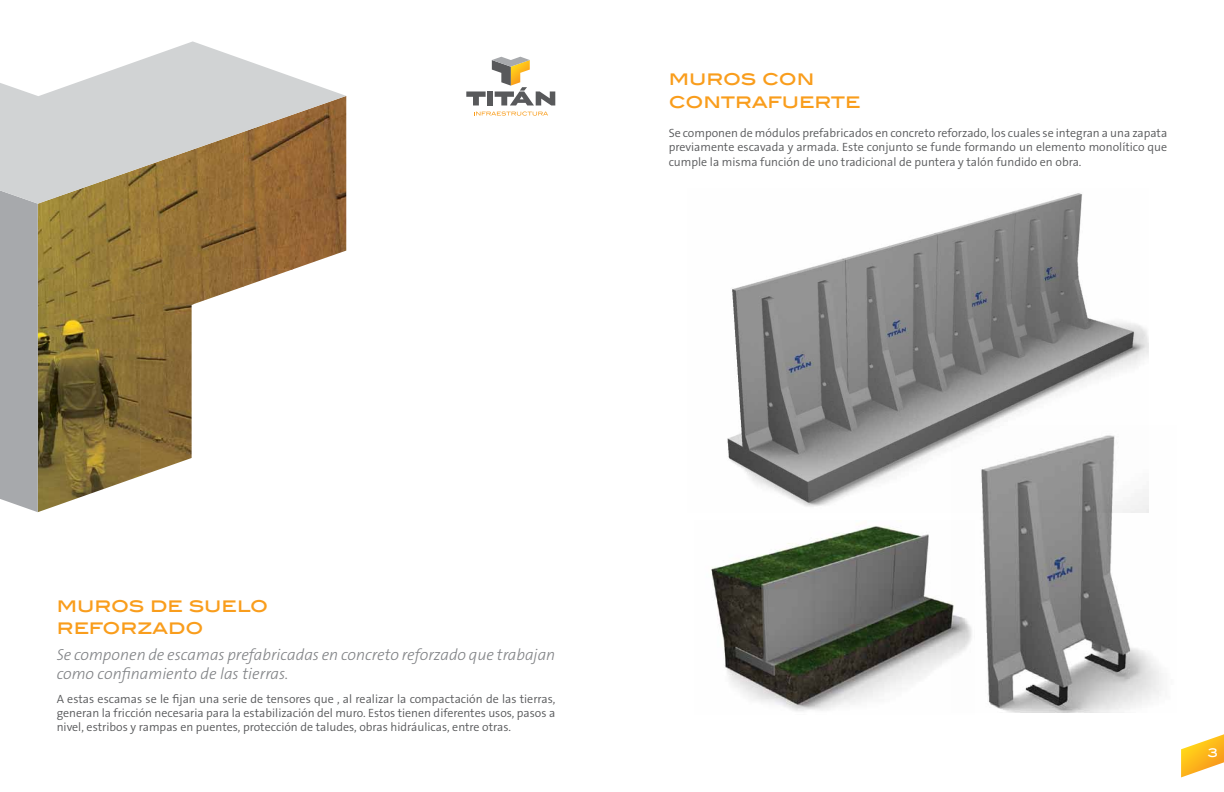
<style>
.page{position:relative;width:1224px;height:792px;background:#fff}
.page>*{position:absolute;margin:0;border:0;box-sizing:border-box;transform-origin:0 0}
.t1{font:500 19px/22.8px "Blair ITC";letter-spacing:-.005em;color:#f99d1c}
.t2{font:italic 300 16px/19.2px "The Sans B3";color:#808285}
.t3{font:500 12.1px "Blair ITC";color:#fff}
.t4{font:300 12px/14.4px "The Sans B4";color:#58595b;text-align:justify}
</style>
<div class="page">
<svg style="left:1181px;top:734px;width:43px;height:43px"></svg>
<svg style="left:466px;top:91px;width:20px;height:14px"></svg>
<div style="left:487px;top:91px;width:6px;height:14px;background:#58595b"></div>
<svg style="left:492px;top:57px;width:63px;height:48px"></svg>
<svg style="left:474px;top:112px;width:74px;height:4px"></svg>
<img style="left:244px;top:204px;width:102px;height:66px">
<img style="left:141px;top:204px;width:103px;height:100px">
<img style="left:38px;top:204px;width:103px;height:308px">
<img style="left:243px;top:269px;width:50px;height:18px">
<img style="left:140px;top:304px;width:54px;height:172px">
<div style="left:0;top:204px;width:38px;height:308px;background:#a7a9ac"></div>
<svg style="left:0;top:41px;width:346px;height:163px;fill:#d1d3d4"></svg>
<img style="left:982px;top:489px;width:180px;height:224px">
<img style="left:711px;top:526px;width:261px;height:185px">
<img style="left:727px;top:193px;width:421px;height:319px">
<h1 class="t1" style="left:669px;top:67px;width:193px">MUROS CON<br>CONTRAFUERTE</h1>
<p class="t4" style="left:669px;top:126px;width:500px">Se componen de módulos prefabricados en concreto reforzado, los cuales se integran a una zapata previamente escavada y armada. Este conjunto se funde formando un elemento monolítico que cumple la misma función de uno tradicional de puntera y talón fundido en obra.</p>
<h1 class="t1" style="left:57px;top:593px;width:213px">MUROS DE SUELO<br>REFORZADO</h1>
<h2 class="t2" style="left:57px;top:646px;width:500px">Se componen de escamas prefabricadas en concreto reforzado que trabajan como confinamiento de las tierras.</h2>
<p class="t4" style="left:57px;top:692px;width:500px">A estas escamas se le fijan una serie de tensores que , al realizar la compactación de las tierras, generan la fricción necesaria para la estabilización del muro. Estos tienen diferentes usos, pasos a nivel, estribos y rampas en puentes, protección de taludes, obras hidráulicas, entre otras.</p>
<p class="t3" style="left:1208px;top:745px;width:12px">3</p>
</div>
